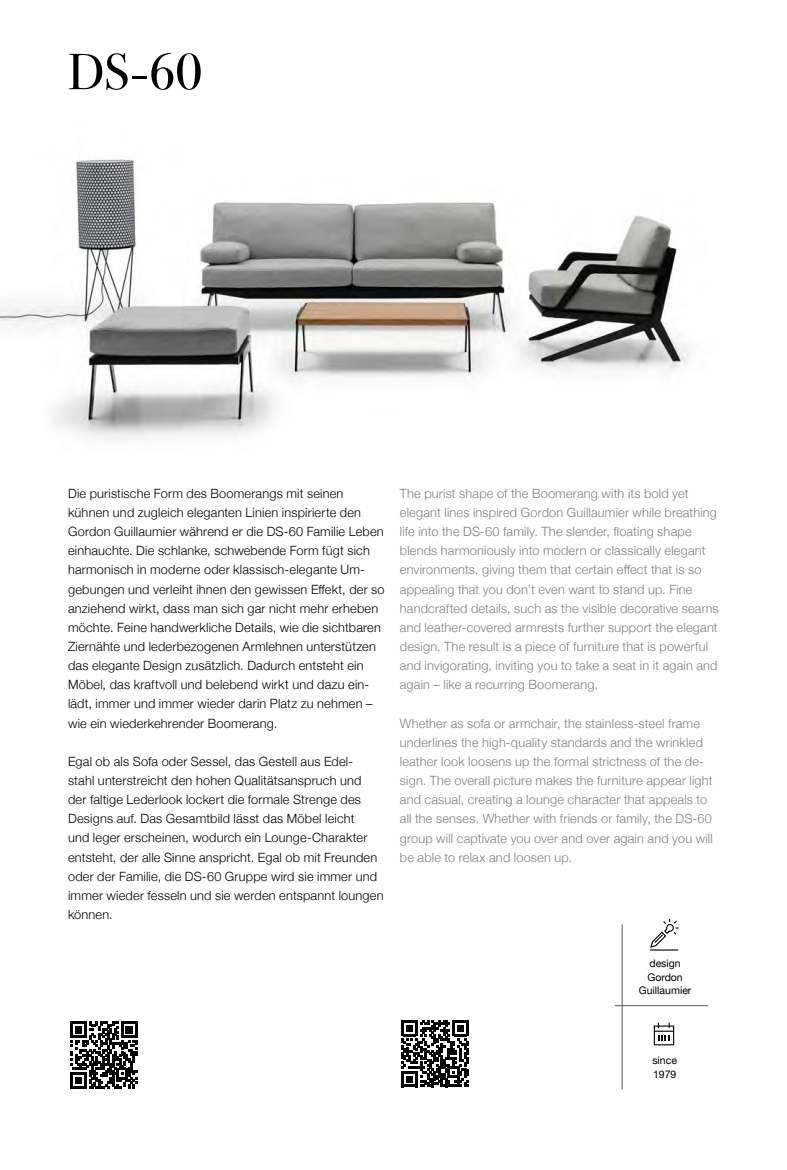
<style>
.page{position:relative;width:787px;height:1170px;background:#fff}
.page>*{position:absolute;margin:0;border:0;box-sizing:border-box;transform-origin:0 0}
.t1{font:51px "Bodoni Svty Two ITCTT";color:#000}
.t2{font:300 12.75px/19.2px "Helvetica Neue";letter-spacing:.015em;color:#000}
.t3{font:300 12.75px/19.2px "Helvetica Neue";letter-spacing:.015em;color:#7e7e7d}
.t4{font:10.5px/13.5px "Helvetica Neue";color:#000}
</style>
<div class="page">
<svg style="left:401px;top:1020px;width:67px;height:66px"></svg>
<svg style="left:70px;top:1021px;width:67px;height:67px"></svg>
<hr style="left:614px;top:1005px;width:94px;height:1px;background:#575756">
<hr style="left:622px;top:924px;width:1px;height:165px;background:#575756">
<div style="left:654px;top:1025px;width:20px;height:20px;border:1px solid #000"></div>
<svg style="left:654px;top:1022px;width:19px;height:18px"></svg>
<svg style="left:649px;top:919px;width:29px;height:31px"></svg>
<img style="left:0;top:158px;width:690px;height:282px">
<h1 class="t1" style="left:68px;top:30px;width:136px">DS-60</h1>
<p class="t2" style="left:68px;top:482px;width:318px">Die puristische Form des Boomerangs mit seinen kühnen und zugleich eleganten Linien inspirierte den Gordon Guillaumier während er die DS-60 Familie Leben einhauchte. Die schlanke, schwebende Form fügt sich harmonisch in moderne oder klassisch-elegante Um&shy;gebungen und verleiht ihnen den gewissen Effekt, der so anziehend wirkt, dass man sich gar nicht mehr erheben möchte. Feine handwerkliche Details, wie die sichtbaren Ziernähte und lederbezogenen Armlehnen unterstützen das elegante Design zusätzlich. Dadurch entsteht ein Möbel, das kraftvoll und belebend wirkt und dazu ein&shy;lädt, immer und immer wieder darin Platz zu nehmen – wie ein wiederkehrender Boomerang.</p>
<p class="t2" style="left:68px;top:750px;width:317px">Egal ob als Sofa oder Sessel, das Gestell aus Edel-<br>stahl unterstreicht den hohen Qualitätsanspruch und<br>der faltige Lederlook lockert die formale Strenge des Designs auf. Das Gesamtbild lässt das Möbel leicht<br>und leger erscheinen, wodurch ein Lounge-Charakter entsteht, der alle Sinne anspricht. Egal ob mit Freunden oder der Familie, die DS-60 Gruppe wird sie immer und immer wieder fesseln und sie werden entspannt loungen können.</p>
<p class="t3" style="left:400px;top:483px;width:320px">The purist shape of the Boomerang with its bold yet elegant lines inspired Gordon Guillaumier while breathing life into the DS-60 family. The slender, floating shape blends harmoniously into modern or classically elegant environments, giving them that certain effect that is so appealing that you don’t even want to stand up. Fine handcrafted details, such as the visible decorative seams and leather-covered armrests further support the elegant design. The result is a piece of furniture that is powerful and invigorating, inviting you to take a seat in it again and again – like a recurring Boomerang.</p>
<p class="t3" style="left:400px;top:712px;width:314px">Whether as sofa or armchair, the stainless-steel frame underlines the high-quality standards and the wrinkled leather look loosens up the formal strictness of the de&shy;sign. The overall picture makes the furniture appear light and casual, creating a lounge character that appeals to all the senses. Whether with friends or family, the DS-60 group will captivate you over and over again and you will be able to relax and loosen up.</p>
<p class="t4" style="left:638px;top:957px;width:54px;text-align:center">design<br>Gordon<br>Guillaumier</p>
<p class="t4" style="left:652px;top:1054px;width:26px">since<br>1979</p>
</div>
